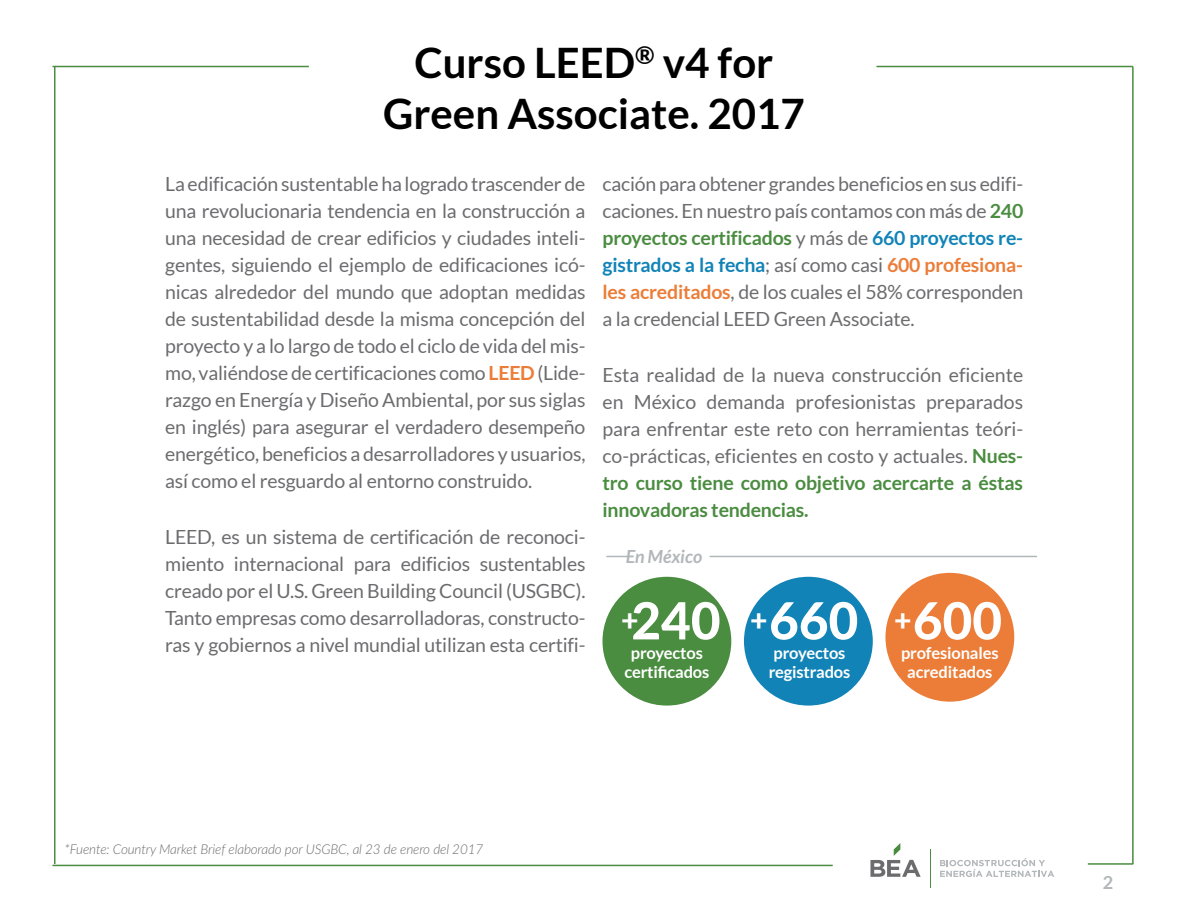
<style>
.page{position:relative;width:1188px;height:918px;background:#fff}
.page>*{position:absolute;margin:0;border:0;box-sizing:border-box;transform-origin:0 0}
.t1{font:800 51.3px "Lato";color:#fff}
.t2{font:700 42px/51px "Lato";color:#000;text-align:center}
.t3{font:19.5px/27px "Lato";letter-spacing:-.01em;color:#6c6c6f;text-align:justify}
.t4{font:italic 700 18px "Lato";letter-spacing:-.005em;color:#b2b7b9}
.t5{font:700 18px "Lato";color:#b2b7b9}
.t6{font:700 16.5px/19.5px "Lato";letter-spacing:-.01em;color:#fff;text-align:center}
.t7{font:italic 300 13.5px "Lato";letter-spacing:-.01em;color:#6c6c6f}
.s1{font-weight:700;color:#eb7d38}
.s2{font-weight:700;color:#4a8c40}
.s3{font-weight:700;color:#1183b6}
</style>
<div class="page">
<hr style="left:930px;top:849px;width:1px;height:39px;background:#4a8c40">
<svg style="left:940px;top:858px;width:114px;height:19px"></svg>
<svg style="left:870px;top:843px;width:51px;height:34px"></svg>
<hr style="left:52px;top:865px;width:781px;height:1px;background:#4a8c40">
<hr style="left:876px;top:66px;width:257px;height:1px;background:#4a8c40">
<hr style="left:52px;top:66px;width:257px;height:1px;background:#4a8c40">
<hr style="left:1088px;top:863px;width:45px;height:2px;background:#4a8c40">
<hr style="left:1132px;top:67px;width:2px;height:797px;background:#4a8c40">
<hr style="left:54px;top:67px;width:2px;height:797px;background:#4a8c40">
<div style="left:603px;top:577px;width:128px;height:129px;background:#4a8c40;border-radius:50%"></div>
<div style="left:744px;top:577px;width:129px;height:129px;background:#1183b6;border-radius:50%"></div>
<div style="left:885px;top:573px;width:129px;height:129px;background:#eb7d38;border-radius:50%"></div>
<svg style="left:606px;top:556px;width:22px;height:1px"></svg>
<hr style="left:710px;top:556px;width:327px;height:1px;background:#b2b7b9">
<h2 class="t2" style="left:383px;top:36px;width:423px">Curso LEED<sup>®</sup> v4 for<br>Green Associate. 2017</h2>
<p class="t3" style="left:165px;top:171px;width:422px">La edificación sustentable ha logrado trascender de una revolucionaria tendencia en la construcción a una necesidad de crear edificios y ciudades inteli&shy;gentes, siguiendo el ejemplo de edificaciones icó&shy;nicas alrededor del mundo que adoptan medidas de sustentabilidad desde la misma concepción del proyecto y a lo largo de todo el ciclo de vida del mis&shy;mo, valiéndose de certificaciones como <span class="s1">LEED</span> (Lide&shy;razgo en Energía y Diseño Ambiental, por sus siglas en inglés) para asegurar el verdadero desempeño energético, beneficios a desarrolladores y usuarios, así como el resguardo al entorno construido.</p>
<p class="t3" style="left:165px;top:523px;width:422px">LEED, es un sistema de certificación de reconoci&shy;miento internacional para edificios sustentables creado por el U.S. Green Building Council (USGBC).<br>Tanto empresas como desarrolladoras, constructo&shy;ras y gobiernos a nivel mundial utilizan esta certifi-</p>
<p class="t3" style="left:603px;top:171px;width:422px">cación para obtener grandes beneficios en sus edifi&shy;caciones. En nuestro país contamos con más de <span class="s2">240 proyectos certificados</span> y más de <span class="s3">660 proyectos re&shy;gistrados a la fecha</span>; así como casi <span class="s1">600 profesiona&shy;les acreditados</span>, de los cuales el 58% corresponden a la credencial LEED Green Associate.</p>
<p class="t3" style="left:603px;top:361px;width:422px">Esta realidad de la nueva construcción eficiente en México demanda profesionistas preparados para enfrentar este reto con herramientas teóri&shy;co-prácticas, eficientes en costo y actuales. <span class="s2">Nues&shy;tro curso tiene como objetivo acercarte a éstas innovadoras tendencias.</span></p>
<p class="t4" style="left:626px;top:543px;width:78px">En México</p>
<h1 class="t1" style="left:621px;top:583px;width:382px"><sup>+</sup>240 <sup>+</sup>660 <sup>+</sup>600</h1>
<p class="t6" style="left:624px;top:643px;width:87px">proyectos certificados</p>
<p class="t6" style="left:769px;top:643px;width:83px;text-align:left">proyectos registrados</p>
<p class="t6" style="left:901px;top:643px;width:99px">profesionales acreditados</p>
<p class="t7" style="left:65px;top:840px;width:420px">*Fuente: Country Market Brief elaborado por USGBC, al 23 de enero del 2017</p>
<p class="t5" style="left:1103px;top:872px;width:12px">2</p>
</div>
